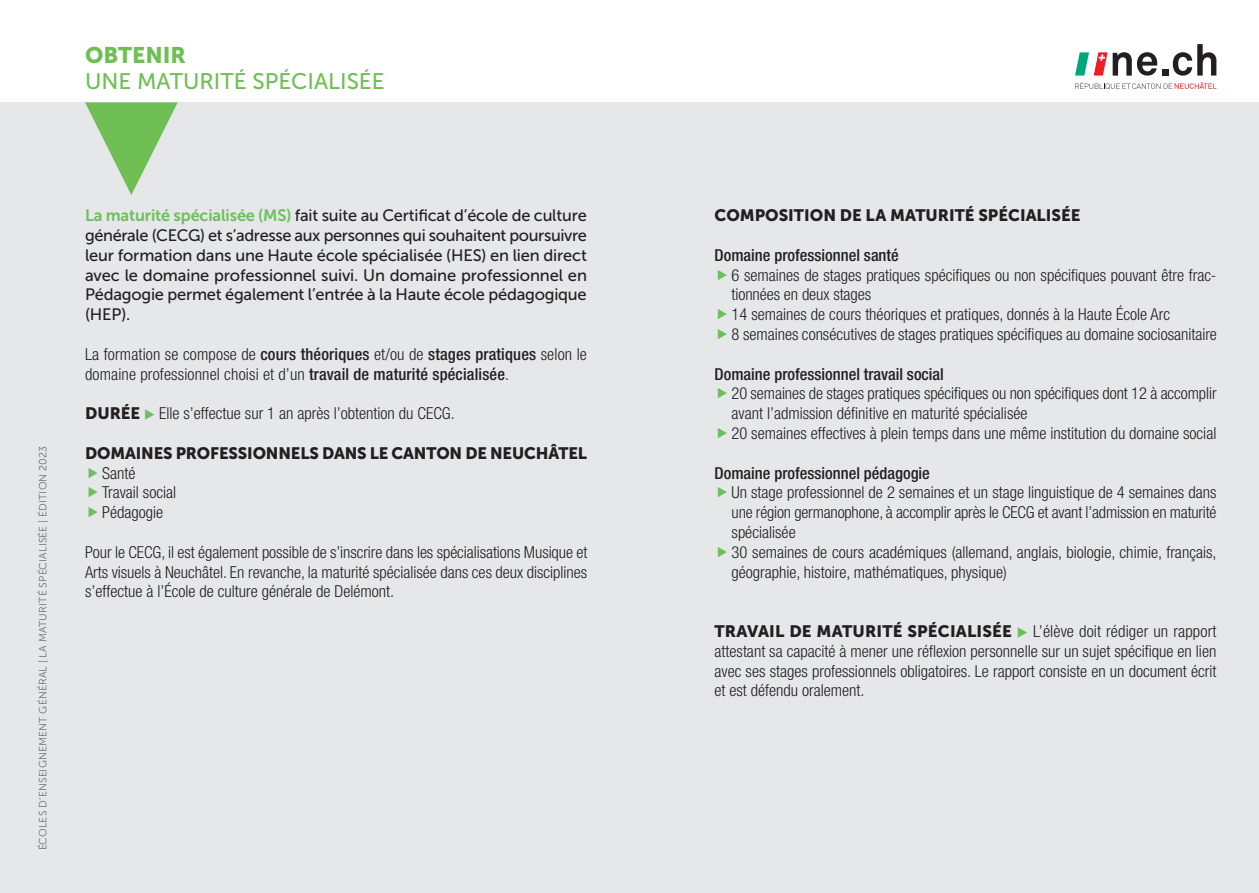
<style>
.page{position:relative;width:1259px;height:893px;background:#fff}
.page>*{position:absolute;margin:0;border:0;box-sizing:border-box;transform-origin:0 0}
.TITRE_PAGE{font:22.5px "Museo Sans 500";color:#6fbf54}
.TITRE_PAGE-2{font:22.5px "Museo Sans 900";color:#6fbf54}
.texte_courant{font:300 condensed 16.5px/19.8px "Helvetica Neue LT Std";color:#231f20}
.CHAPEAU{font:16.5px/19.8px "Museo Sans 500";letter-spacing:-.015em;color:#231f20;text-align:justify}
.texte_courant-2{font:500 condensed 16.5px "Helvetica Neue LT Std";color:#231f20}
.texte_courant-3{font:16.5px "Museo Sans 900";letter-spacing:-.01em;color:#231f20}
.t1{font:10.5px "Museo Sans 300";letter-spacing:.02em;color:#6c6d70}
.s1{font-family:"Museo Sans 700";color:#6dbf5d}
.s2{font-weight:500}
.s3{font-family:"Museo Sans 900";font-weight:400;font-stretch:normal}
.s4{color:#6dbf5d}
</style>
<div class="page">
<div style="left:0;top:102px;width:1259px;height:791px;background:#e6e7e9"></div>
<svg style="left:85px;top:102px;width:93px;height:93px"></svg>
<svg style="left:1137px;top:52px;width:20px;height:24px"></svg>
<div style="left:1162px;top:69px;width:6px;height:7px;background:#231f20"></div>
<svg style="left:1172px;top:44px;width:44px;height:32px"></svg>
<svg style="left:1075px;top:82px;width:141px;height:7px"></svg>
<svg style="left:1075px;top:52px;width:56px;height:24px"></svg>
<p class="TITRE_PAGE-2" style="left:85px;top:42px;width:102px">OBTENIR</p>
<p class="TITRE_PAGE" style="left:85px;top:69px;width:301px">UNE MATURITÉ SPÉCIALISÉE</p>
<p class="t1" style="left:37px;top:850px;width:406px;rotate:-90deg">ÉCOLES D’ENSEIGNEMENT GÉNÉRAL | LA MATURITÉ SPÉCIALISÉE | ÉDITION 2023</p>
<p class="CHAPEAU" style="left:85px;top:206px;width:503px"><span class="s1">La maturité spécialisée (MS)</span> fait suite au Certificat d’école de culture générale (CECG) et s’adresse aux personnes qui souhaitent poursuivre leur formation dans une Haute école spécialisée (HES) en lien direct avec le domaine professionnel suivi. Un domaine professionnel en Pédagogie permet également l’entrée à la Haute école pédagogique (HEP).</p>
<p class="texte_courant" style="left:85px;top:344px;width:503px">La formation se compose de <span class="s2">cours théoriques</span> et/ou de <span class="s2">stages pratiques</span> selon le domaine professionnel choisi et d’un <span class="s2">travail de maturité spécialisée</span>.</p>
<p class="texte_courant" style="left:85px;top:403px;width:371px"><span class="s3">DURÉE</span> <span class="s4">◆</span> Elle s’effectue sur 1 an après l’obtention du CECG.</p>
<p class="texte_courant-3" style="left:85px;top:444px;width:503px">DOMAINES PROFESSIONNELS DANS LE CANTON DE NEUCHÂTEL</p>
<p class="texte_courant" style="left:102px;top:463px;width:35px">Santé</p>
<p class="texte_courant" style="left:102px;top:482px;width:76px">Travail social</p>
<p class="texte_courant" style="left:102px;top:502px;width:63px">Pédagogie</p>
<p class="texte_courant" style="left:85px;top:542px;width:504px;text-align:justify">Pour le CECG, il est également possible de s’inscrire dans les spécialisations Musique et Arts visuels à Neuchâtel. En revanche, la maturité spécialisée dans ces deux disciplines s’effectue à l’École de culture générale de Delémont.</p>
<p class="texte_courant-3" style="left:714px;top:206px;width:367px">COMPOSITION DE LA MATURITÉ SPÉCIALISÉE</p>
<p class="texte_courant-2" style="left:714px;top:245px;width:186px">Domaine professionnel santé</p>
<p class="texte_courant" style="left:731px;top:265px;width:486px">6 semaines de stages pratiques spécifiques ou non spécifiques pouvant être frac&shy;tionnées en deux stages</p>
<p class="texte_courant" style="left:731px;top:304px;width:440px">14 semaines de cours théoriques et pratiques, donnés à la Haute École Arc</p>
<p class="texte_courant" style="left:731px;top:324px;width:487px">8 semaines consécutives de stages pratiques spécifiques au domaine sociosanitaire</p>
<p class="texte_courant-2" style="left:714px;top:364px;width:231px">Domaine professionnel travail social</p>
<p class="texte_courant" style="left:731px;top:383px;width:486px">20 semaines de stages pratiques spécifiques ou non spécifiques dont 12 à accomplir avant l’admission définitive en maturité spécialisée</p>
<p class="texte_courant" style="left:731px;top:423px;width:486px">20 semaines effectives à plein temps dans une même institution du domaine social</p>
<p class="texte_courant-2" style="left:714px;top:463px;width:217px">Domaine professionnel pédagogie</p>
<p class="texte_courant" style="left:731px;top:482px;width:486px;text-align:justify">Un stage professionnel de 2 semaines et un stage linguistique de 4 semaines dans une région germanophone, à accomplir après le CECG et avant l’admission en maturité spécialisée</p>
<p class="texte_courant" style="left:731px;top:542px;width:486px">30 semaines de cours académiques (allemand, anglais, biologie, chimie, français, géographie, histoire, mathématiques, physique)</p>
<p class="texte_courant" style="left:714px;top:621px;width:503px;text-align:justify"><span class="s3">TRAVAIL DE MATURITÉ SPÉCIALISÉE</span> <span class="s4">◆</span> L’élève doit rédiger un rapport attestant sa capacité à mener une réflexion personnelle sur un sujet spécifique en lien avec ses stages professionnels obligatoires. Le rapport consiste en un document écrit et est défendu oralement.</p>
</div>
